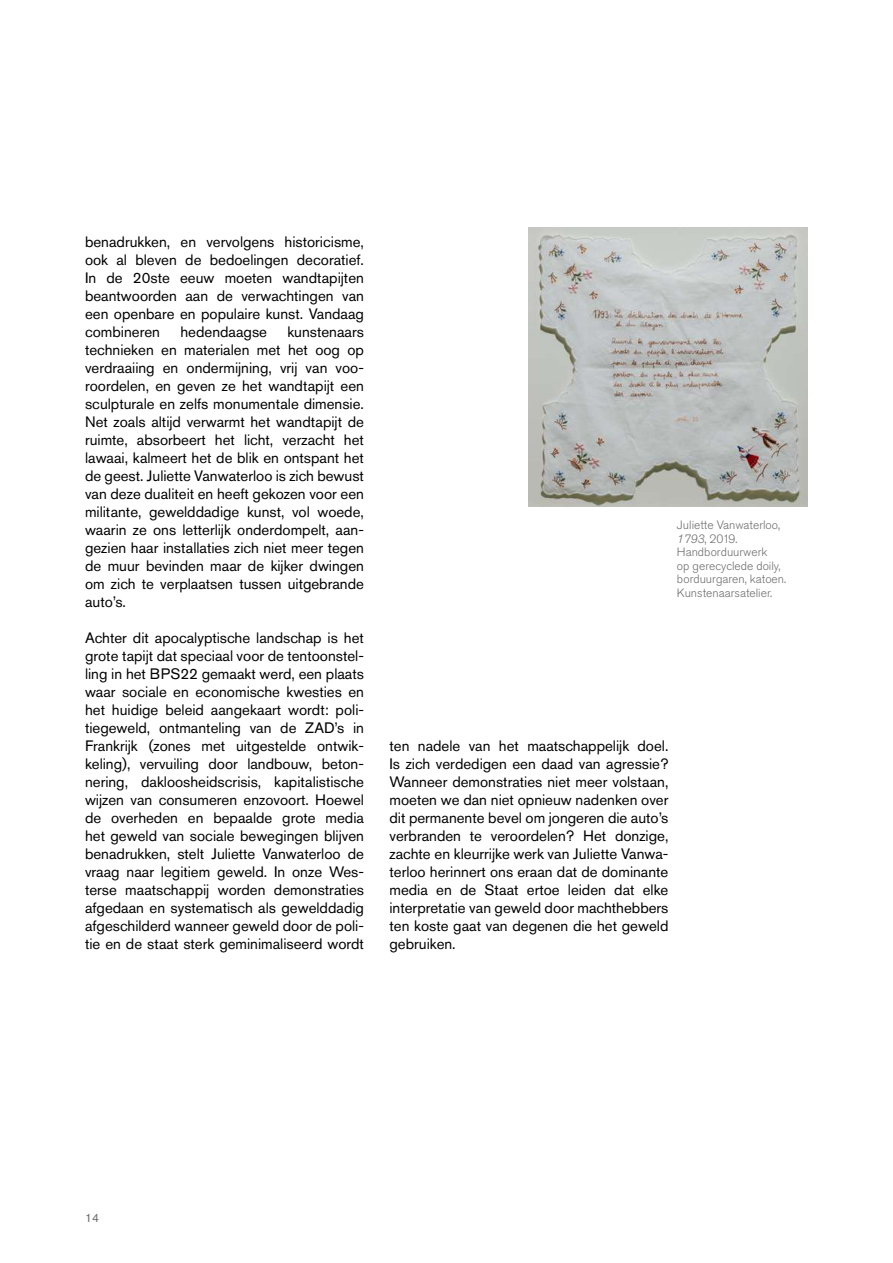
<style>
.page{position:relative;width:893px;height:1263px;background:#fff}
.page>*{position:absolute;margin:0;border:0;box-sizing:border-box;transform-origin:0 0}
.t1{font:15px/18px "Akzidenz Grotesk Pro";color:#000;text-align:justify}
.t2{font:300 12px/13.5px "Akzidenz Grotesk Pro";color:#706f6f}
.t3{font:12px "Akzidenz Grotesk Pro";color:#706f6f}
.s1{font-style:italic}
</style>
<div class="page">
<img style="left:529px;top:228px;width:279px;height:279px">
<p class="t1" style="left:85px;top:233px;width:280px">benadrukken, en vervolgens historicisme, ook al bleven de bedoelingen decoratief.<br>In de 20ste eeuw moeten wandtapijten beantwoorden aan de verwachtingen van een openbare en populaire kunst. Vandaag combineren</p>
<p class="t1" style="left:85px;top:323px;width:280px;text-indent:202px">kunstenaars technieken en materialen met het oog op verdraaiing en ondermijning, vrij van voo&shy;roordelen, en geven ze het wandtapijt een sculpturale en zelfs monumentale dimensie.<br>Net zoals altijd verwarmt het wandtapijt de ruimte, absorbeert het licht, verzacht het lawaai, kalmeert het de blik en ontspant het de geest. Juliette Vanwaterloo is zich bewust van deze dualiteit en heeft gekozen voor een militante, gewelddadige kunst, vol woede, waarin ze ons letterlijk onderdompelt, aan&shy;gezien haar installaties zich niet meer tegen de muur bevinden maar de kijker dwingen om zich te verplaatsen tussen uitgebrande auto’s.</p>
<p class="t1" style="left:85px;top:629px;width:280px">Achter dit apocalyptische landschap is het grote tapijt dat speciaal voor de tentoonstel&shy;ling in het BPS22 gemaakt werd, een plaats waar sociale en economische kwesties en het huidige beleid aangekaart wordt: poli&shy;tiegeweld, ontmanteling van de ZAD’s in Frankrijk (zones met uitgestelde ontwik&shy;keling), vervuiling door landbouw, beton&shy;nering, dakloosheidscrisis, kapitalistische wijzen van consumeren enzovoort. Hoewel de overheden en bepaalde grote media het geweld van sociale bewegingen blijven benadrukken, stelt Juliette Vanwaterloo de vraag naar legitiem geweld. In onze Wes&shy;terse maatschappij worden demonstraties afgedaan en systematisch als gewelddadig afgeschilderd wanneer geweld door de poli&shy;tie en de staat sterk geminimaliseerd wordt</p>
<p class="t1" style="left:180px;top:323px;width:88px">hedendaagse</p>
<p class="t2" style="left:677px;top:518px;width:111px">Juliette Vanwaterloo,<br><span class="s1">1793</span>, 2019.<br>Handborduurwerk<br>op gerecyclede doily, borduurgaren, katoen.<br>Kunstenaarsatelier.</p>
<p class="t1" style="left:389px;top:737px;width:280px">ten nadele van het maatschappelijk doel.<br>Is zich verdedigen een daad van agressie?<br>Wanneer demonstraties niet meer volstaan, moeten we dan niet opnieuw nadenken over dit permanente bevel om jongeren die auto’s verbranden te veroordelen? Het donzige, zachte en kleurrijke werk van Juliette Vanwa&shy;terloo herinnert ons eraan dat de dominante media en de Staat ertoe leiden dat elke interpretatie van geweld door machthebbers ten koste gaat van degenen die het geweld gebruiken.</p>
<p class="t3" style="left:85px;top:1210px;width:15px">14</p>
</div>
